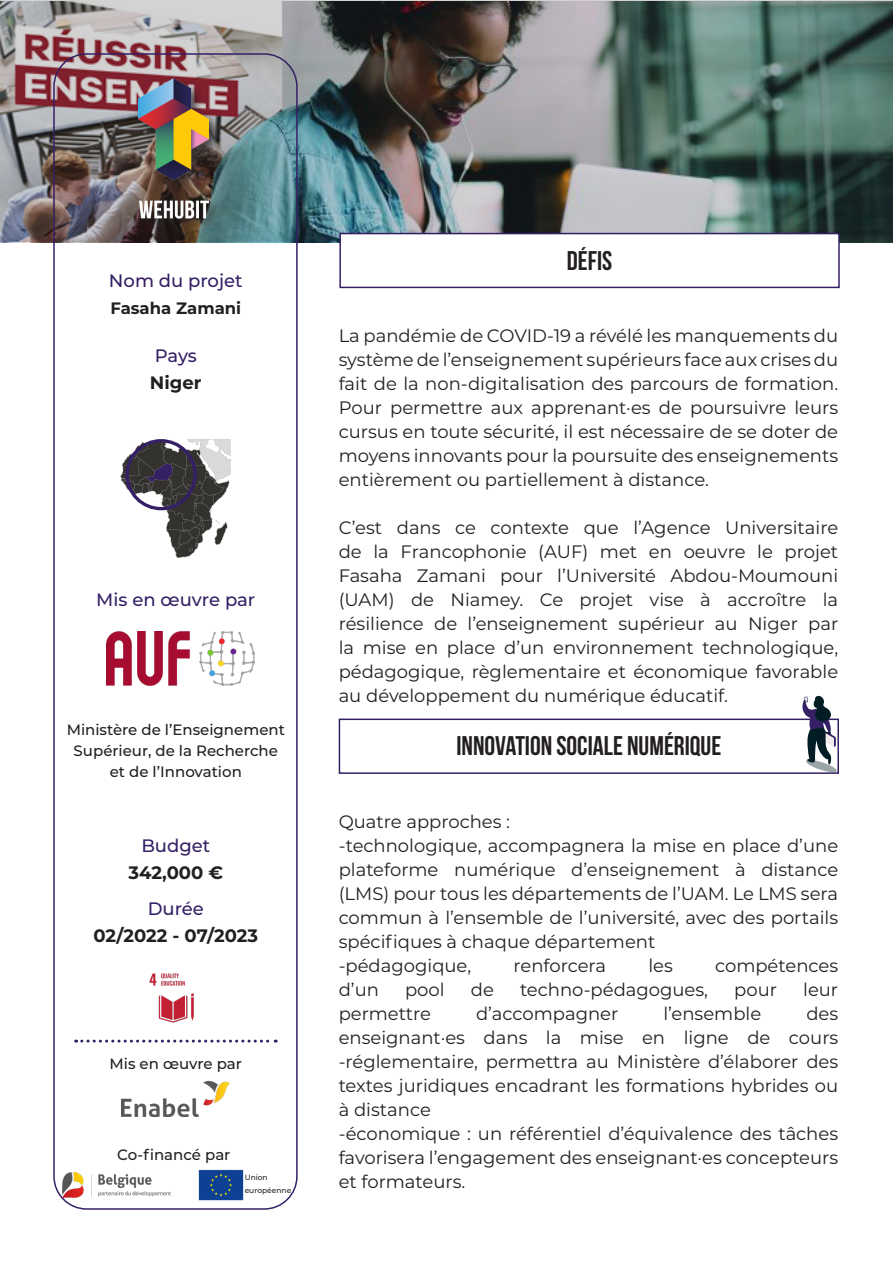
<style>
.page{position:relative;width:893px;height:1263px;background:#fff}
.page>*{position:absolute;margin:0;border:0;box-sizing:border-box;transform-origin:0 0}
.t1{font:700 27px "Bebas Neue";color:#231f20}
.t2{font:18px/24px "Montserrat";color:#231f20;text-align:justify}
.t3{font:500 18px "Montserrat";color:#352065}
.t4{font:700 18px "Montserrat";color:#231f20}
.t5{font:700 16.5px "Montserrat";color:#231f20}
.t6{font:500 15px/21px "Montserrat";color:#231f20;text-align:center}
.t7{font:500 7.5px "Montserrat";color:#231f20}
</style>
<div class="page">
<img style="left:0;top:0;width:893px;height:242px">
<div style="left:53px;top:53px;width:245px;height:1157px;border:2px solid #352065;border-radius:33px"></div>
<div style="left:135px;top:76px;width:88px;height:156px;background:#231f20;opacity:.75"></div>
<img style="left:139px;top:79px;width:70px;height:140px">
<svg style="left:76px;top:1039px;width:200px;height:3px"></svg>
<img style="left:122px;top:1080px;width:107px;height:37px">
<div style="left:339px;top:233px;width:501px;height:55px;background:#fff;border:2px solid #352065"></div>
<div style="left:339px;top:718px;width:500px;height:56px;background:#fff;border:2px solid #352065"></div>
<svg style="left:802px;top:696px;width:35px;height:77px"></svg>
<img style="left:106px;top:631px;width:149px;height:54px">
<img style="left:120px;top:439px;width:111px;height:118px">
<div style="left:125px;top:439px;width:72px;height:71px;border:3px solid #352065;border-radius:50%"></div>
<img style="left:149px;top:973px;width:45px;height:50px">
<img style="left:62px;top:1172px;width:108px;height:25px">
<img style="left:198px;top:1169px;width:46px;height:31px">
<p class="t3" style="left:109px;top:268px;width:135px">Nom du projet</p>
<p class="t5" style="left:110px;top:297px;width:132px">Fasaha Zamani</p>
<p class="t3" style="left:155px;top:343px;width:44px">Pays</p>
<p class="t4" style="left:150px;top:370px;width:53px">Niger</p>
<p class="t3" style="left:96px;top:586px;width:160px">Mis en œuvre par</p>
<p class="t6" style="left:67px;top:718px;width:220px">Ministère de l’Enseignement<br>Supérieur, de la Recherche et de l’Innovation</p>
<p class="t3" style="left:141px;top:832px;width:70px">Budget</p>
<p class="t4" style="left:128px;top:859px;width:96px">342,000 €</p>
<p class="t3" style="left:148px;top:895px;width:58px">Durée</p>
<p class="t4" style="left:93px;top:922px;width:166px">02/2022 - 07/2023</p>
<p class="t6" style="left:110px;top:1053px;width:134px">Mis en œuvre par</p>
<p class="t6" style="left:117px;top:1143px;width:115px">Co-financé par</p>
<p class="t7" style="left:245px;top:1172px;width:25px">Union</p>
<p class="t7" style="left:245px;top:1185px;width:48px">européenne</p>
<p class="t1" style="left:567px;top:245px;width:47px">DÉFIS</p>
<p class="t2" style="left:339px;top:323px;width:501px">La pandémie de COVID-19 a révélé les manquements du système de l’enseignement supérieurs face aux crises du fait de la non-digitalisation des parcours de formation.<br>Pour permettre aux apprenant·es de poursuivre leurs cursus en toute sécurité, il est nécessaire de se doter de moyens innovants pour la poursuite des enseignements entièrement ou partiellement à distance.</p>
<p class="t2" style="left:339px;top:515px;width:501px">C’est dans ce contexte que l’Agence Universitaire de la Francophonie (AUF) met en oeuvre le projet Fasaha Zamani pour l’Université Abdou-Moumouni (UAM) de Niamey. Ce projet vise à accroître la résilience de l’enseignement supérieur au Niger par la mise en place d’un environnement technologique, pédagogique, règlementaire et économique favorable au développement du numérique éducatif.</p>
<p class="t1" style="left:456px;top:731px;width:266px">INNOVATION SOCIALE NUMÉRIQUE</p>
<p class="t2" style="left:339px;top:809px;width:173px">Quatre approches :</p>
<p class="t2" style="left:339px;top:833px;width:501px">-technologique, accompagnera la mise en place d’une plateforme numérique d’enseignement à distance (LMS) pour tous les départements de l’UAM. Le LMS sera commun à l’ensemble de l’université, avec des portails spécifiques à chaque département</p>
<p class="t2" style="left:339px;top:953px;width:134px">-pédagogique,</p>
<p class="t2" style="left:513px;top:953px;width:94px">renforcera</p>
<p class="t2" style="left:648px;top:953px;width:26px">les</p>
<p class="t2" style="left:715px;top:953px;width:125px">compétences</p>
<p class="t2" style="left:339px;top:977px;width:42px">d’un</p>
<p class="t2" style="left:405px;top:977px;width:41px">pool</p>
<p class="t2" style="left:471px;top:977px;width:25px">de</p>
<p class="t2" style="left:520px;top:977px;width:190px">techno-pédagogues,</p>
<p class="t2" style="left:734px;top:977px;width:44px">pour</p>
<p class="t2" style="left:803px;top:977px;width:37px">leur</p>
<p class="t2" style="left:339px;top:1001px;width:94px">permettre</p>
<p class="t2" style="left:476px;top:1001px;width:144px">d’accompagner</p>
<p class="t2" style="left:663px;top:1001px;width:99px">l’ensemble</p>
<p class="t2" style="left:339px;top:1001px;width:501px;text-align:right">des<br>enseignant·es dans la mise en ligne de cours</p>
<p class="t2" style="left:339px;top:1049px;width:501px">-réglementaire, permettra au Ministère d’élaborer des textes juridiques encadrant les formations hybrides ou à distance</p>
<p class="t2" style="left:339px;top:1121px;width:501px">-économique : un référentiel d’équivalence des tâches favorisera l’engagement des enseignant·es concepteurs et formateurs.</p>
</div>
